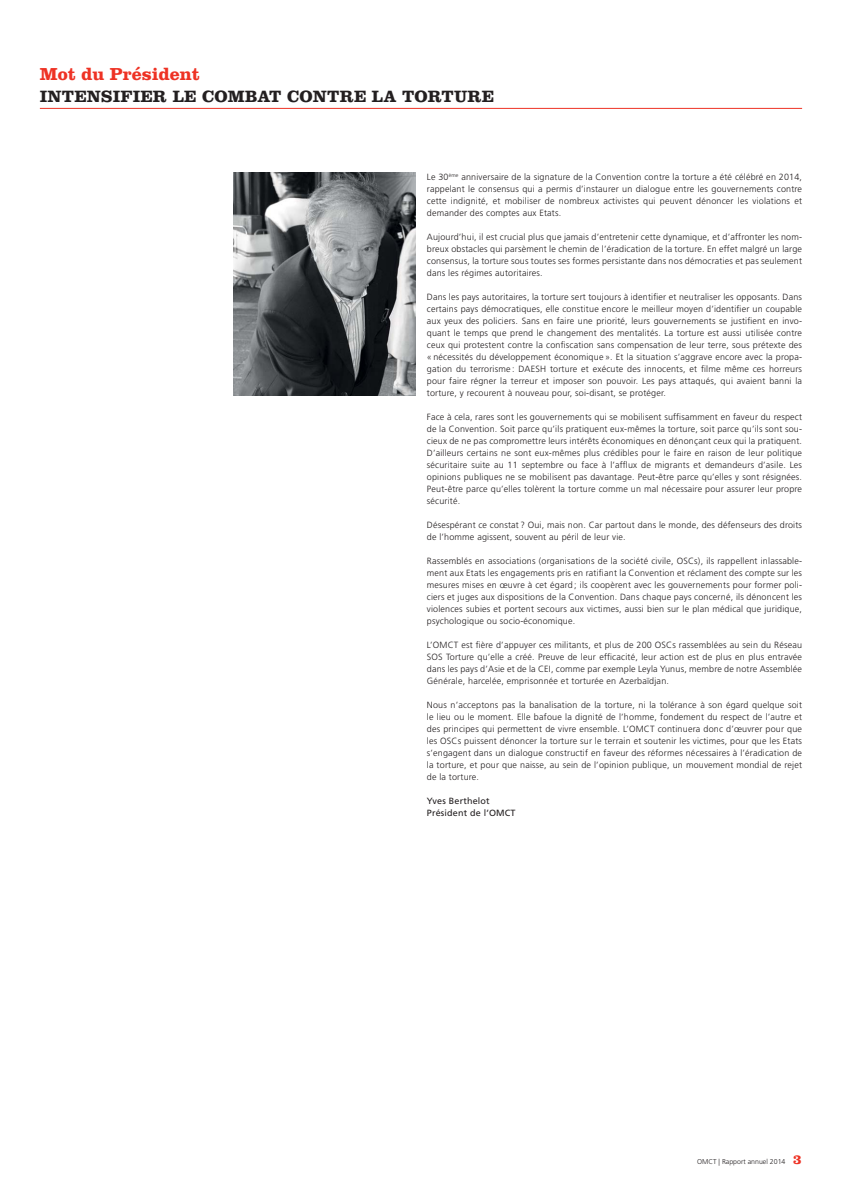
<style>
.page{position:relative;width:842px;height:1191px;background:#fff}
.page>*{position:absolute;margin:0;border:0;box-sizing:border-box;transform-origin:0 0}
.t1{font:700 18px "Clarendon LT Std";color:#ee3224}
.t2{font:700 17px "Clarendon LT Std";letter-spacing:.01em;color:#231f20}
.t3{font:300 9px/12px "Frutiger LT Std";letter-spacing:.02em;color:#231f20;text-align:justify}
.t4{font:9px/12px "Frutiger LT Std";letter-spacing:.02em;color:#231f20}
.t5{font:300 7px "Frutiger LT Std";color:#231f20}
.s1{font-family:"Clarendon LT Std";font-weight:700;font-size:14px;color:#ee3224}
</style>
<div class="page">
<img style="left:233px;top:173px;width:182px;height:223px">
<hr style="left:40px;top:108px;width:762px;height:1px;background:#ee3224">
<h1 class="t1" style="left:40px;top:67px;width:162px">Mot du Président</h1>
<h2 class="t2" style="left:40px;top:89px;width:456px">INTENSIFIER LE COMBAT CONTRE LA TORTURE</h2>
<p class="t3" style="left:427px;top:171px;width:377px">Le 30<sup>ème</sup> anniversaire de la signature de la Convention contre la torture a été célébré en 2014, rappelant le consensus qui a permis d’instaurer un dialogue entre les gouvernements contre cette indignité, et mobiliser de nombreux activistes qui peuvent dénoncer les violations et demander des comptes aux Etats.</p>
<p class="t3" style="left:427px;top:231px;width:377px">Aujourd’hui, il est crucial plus que jamais d’entretenir cette dynamique, et d’affronter les nom&shy;breux obstacles qui parsèment le chemin de l’éradication de la torture. En effet malgré un large consensus, la torture sous toutes ses formes persistante dans nos démocraties et pas seulement dans les régimes autoritaires.</p>
<p class="t3" style="left:427px;top:291px;width:377px">Dans les pays autoritaires, la torture sert toujours à identifier et neutraliser les opposants. Dans certains pays démocratiques, elle constitue encore le meilleur moyen d’identifier un coupable aux yeux des policiers. Sans en faire une priorité, leurs gouvernements se justifient en invo&shy;quant le temps que prend le changement des mentalités. La torture est aussi utilisée contre ceux qui protestent contre la confiscation sans compensation de leur terre, sous prétexte des « nécessités du développement économique ». Et la situation s’aggrave encore avec la propa&shy;gation du terrorisme : DAESH torture et exécute des innocents, et filme même ces horreurs pour faire régner la terreur et imposer son pouvoir. Les pays attaqués, qui avaient banni la torture, y recourent à nouveau pour, soi-disant, se protéger.</p>
<p class="t3" style="left:427px;top:411px;width:377px">Face à cela, rares sont les gouvernements qui se mobilisent suffisamment en faveur du respect de la Convention. Soit parce qu’ils pratiquent eux-mêmes la torture, soit parce qu’ils sont sou&shy;cieux de ne pas compromettre leurs intérêts économiques en dénonçant ceux qui la pratiquent.<br>D’ailleurs certains ne sont eux-mêmes plus crédibles pour le faire en raison de leur politique sécuritaire suite au 11 septembre ou face à l’afflux de migrants et demandeurs d’asile. Les opinions publiques ne se mobilisent pas davantage. Peut-être parce qu’elles y sont résignées.<br>Peut-être parce qu’elles tolèrent la torture comme un mal nécessaire pour assurer leur propre sécurité.</p>
<p class="t3" style="left:427px;top:519px;width:377px">Désespérant ce constat ? Oui, mais non. Car partout dans le monde, des défenseurs des droits de l’homme agissent, souvent au péril de leur vie.</p>
<p class="t3" style="left:427px;top:555px;width:377px">Rassemblés en associations (organisations de la société civile, OSCs), ils rappellent inlassable&shy;ment aux Etats les engagements pris en ratifiant la Convention et réclament des compte sur les mesures mises en œuvre à cet égard ; ils coopèrent avec les gouvernements pour former poli&shy;ciers et juges aux dispositions de la Convention. Dans chaque pays concerné, ils dénoncent les violences subies et portent secours aux victimes, aussi bien sur le plan médical que juridique, psychologique ou socio-économique.</p>
<p class="t3" style="left:427px;top:639px;width:377px">L’OMCT est fière d’appuyer ces militants, et plus de 200 OSCs rassemblées au sein du Réseau SOS Torture qu’elle a créé. Preuve de leur efficacité, leur action est de plus en plus entravée dans les pays d’Asie et de la CEI, comme par exemple Leyla Yunus, membre de notre Assemblée Générale, harcelée, emprisonnée et torturée en Azerbaïdjan.</p>
<p class="t3" style="left:427px;top:699px;width:377px">Nous n’acceptons pas la banalisation de la torture, ni la tolérance à son égard quelque soit le lieu ou le moment. Elle bafoue la dignité de l’homme, fondement du respect de l’autre et des principes qui permettent de vivre ensemble. L’OMCT continuera donc d’œuvrer pour que les OSCs puissent dénoncer la torture sur le terrain et soutenir les victimes, pour que les Etats s’engagent dans un dialogue constructif en faveur des réformes nécessaires à l’éradication de la torture, et pour que naisse, au sein de l’opinion publique, un mouvement mondial de rejet de la torture.</p>
<p class="t4" style="left:427px;top:795px;width:90px">Yves Berthelot<br>Président de l’OMCT</p>
<p class="t5" style="left:697px;top:1158px;width:106px">OMCT | Rapport annuel 2014 <span class="s1">3</span></p>
</div>
